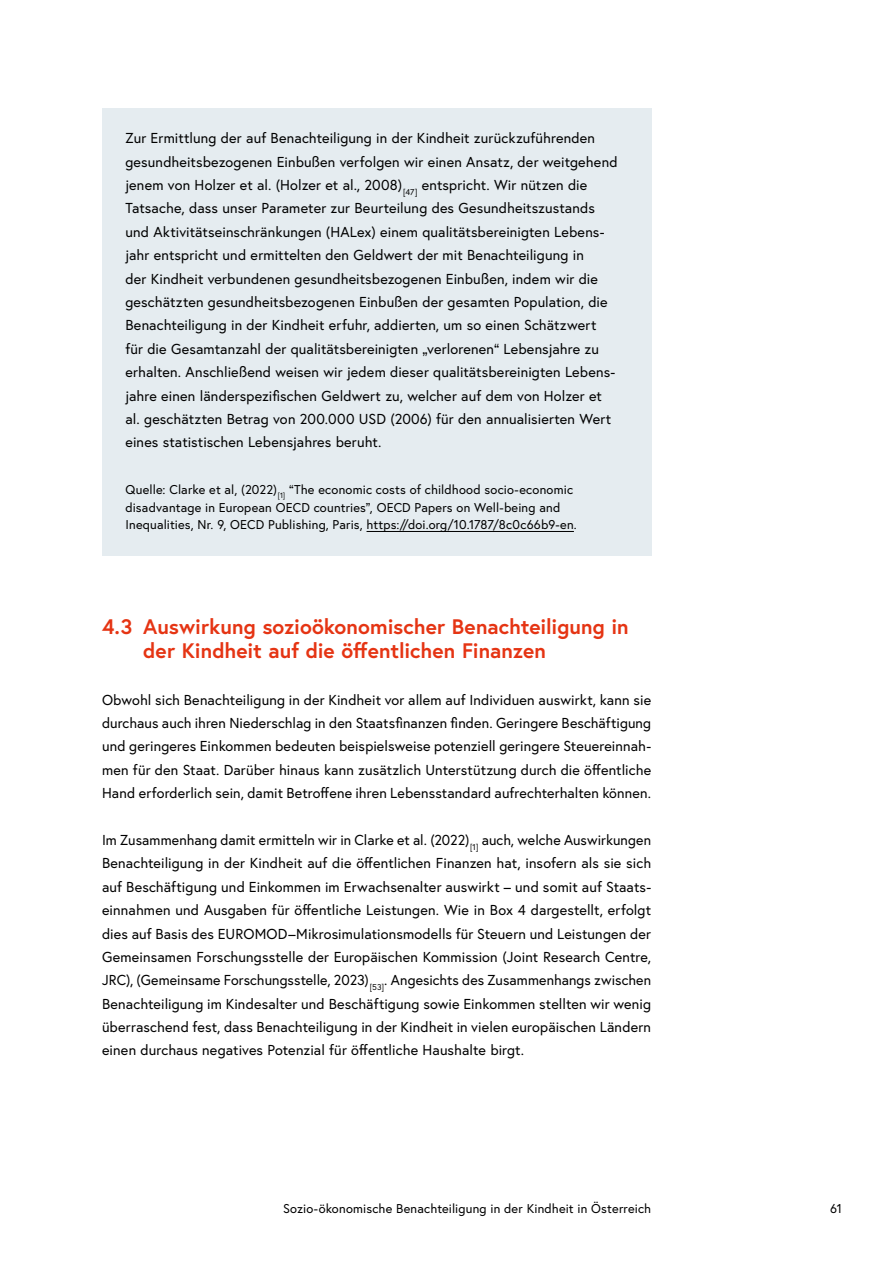
<style>
.page{position:relative;width:893px;height:1263px;background:#fff}
.page>*{position:absolute;margin:0;border:0;box-sizing:border-box;transform-origin:0 0}
.t1{font:700 21px/23.2px "Europa Austria";color:#e53413}
.p_Abstand_danach{font:14.4px/23.4px "Europa Austria";letter-spacing:.005em;color:#000;text-align:justify}
.Infobox_p_Infobox{font:14.4px/23.4px "Europa Austria";letter-spacing:.01em;color:#000}
.Infobox_p_Infobox_Quelle{font:12.75px/17.5px "Europa Austria";letter-spacing:.01em;color:#000}
</style>
<div class="page">
<div style="left:102px;top:109px;width:549px;height:365px;background:#e5ecf0"></div>
<div style="left:102px;top:461px;width:549px;height:94px;background:#e5ecf0"></div>
<hr style="left:367px;top:531px;width:207px;height:1px;background:#000">
<p class="Infobox_p_Infobox" style="left:125px;top:126px;width:494px">Zur Ermittlung der auf Benachteiligung in der Kindheit zurückzuführenden gesundheitsbezogenen Einbußen verfolgen wir einen Ansatz, der weitgehend jenem von Holzer et al. (Holzer et al., 2008)<sub>[47]</sub> entspricht. Wir nützen die Tatsache, dass unser Parameter zur Beurteilung des Gesundheitszustands und Aktivitätseinschränkungen (HALex) einem qualitätsbereinigten Lebens&shy;jahr entspricht und ermittelten den Geldwert der mit Benachteiligung in<br>der Kindheit verbundenen gesundheitsbezogenen Einbußen, indem wir die geschätzten gesundheitsbezogenen Einbußen der gesamten Population, die Benachteiligung in der Kindheit erfuhr, addierten, um so einen Schätzwert für die Gesamtanzahl der qualitätsbereinigten „verlorenen“ Lebensjahre zu erhalten. Anschließend weisen wir jedem dieser qualitätsbereinigten Lebens&shy;jahre einen länderspezifischen Geldwert zu, welcher auf dem von Holzer et al. geschätzten Betrag von 200.000 USD (2006) für den annualisierten Wert eines statistischen Lebensjahres beruht.</p>
<p class="Infobox_p_Infobox_Quelle" style="left:125px;top:481px;width:453px">Quelle: Clarke et al, (2022)<sub>[1]</sub> “The economic costs of childhood socio-economic disadvantage in European OECD countries”, OECD Papers on Well-being and<br>Inequalities, Nr. 9, OECD Publishing, Paris, https://doi.org/10.1787/8c0c66b9-en.</p>
<h2 class="t1" style="left:143px;top:615px;width:487px;text-indent:-41px">4.3 Auswirkung sozioökonomischer Benachteiligung in der Kindheit auf die öffentlichen Finanzen</h2>
<p class="p_Abstand_danach" style="left:102px;top:688px;width:551px">Obwohl sich Benachteiligung in der Kindheit vor allem auf Individuen auswirkt, kann sie durchaus auch ihren Niederschlag in den Staatsfinanzen finden. Geringere Beschäftigung und geringeres Einkommen bedeuten beispielsweise potenziell geringere Steuereinnah&shy;men für den Staat. Darüber hinaus kann zusätzlich Unterstützung durch die öffentliche Hand erforderlich sein, damit Betroffene ihren Lebensstandard aufrechterhalten können.</p>
<p class="p_Abstand_danach" style="left:102px;top:828px;width:551px">Im Zusammenhang damit ermitteln wir in Clarke et al. (2022)<sub>[1]</sub> auch, welche Auswirkungen Benachteiligung in der Kindheit auf die öffentlichen Finanzen hat, insofern als sie sich auf Beschäftigung und Einkommen im Erwachsenalter auswirkt – und somit auf Staats&shy;einnahmen und Ausgaben für öffentliche Leistungen. Wie in Box 4 dargestellt, erfolgt dies auf Basis des EUROMOD–Mikrosimulationsmodells für Steuern und Leistungen der Gemeinsamen Forschungsstelle der Europäischen Kommission (Joint Research Centre, JRC), (Gemeinsame Forschungsstelle, 2023)<sub>[53]</sub>. Angesichts des Zusammenhangs zwischen Benachteiligung im Kindesalter und Beschäftigung sowie Einkommen stellten wir wenig überraschend fest, dass Benachteiligung in der Kindheit in vielen europäischen Ländern einen durchaus negatives Potenzial für öffentliche Haushalte birgt.</p>
<p class="Infobox_p_Infobox_Quelle" style="left:283px;top:1199px;width:369px">Sozio-ökonomische Benachteiligung in der Kindheit in Österreich</p>
<p class="Infobox_p_Infobox_Quelle" style="left:830px;top:1199px;width:13px">61</p>
</div>
